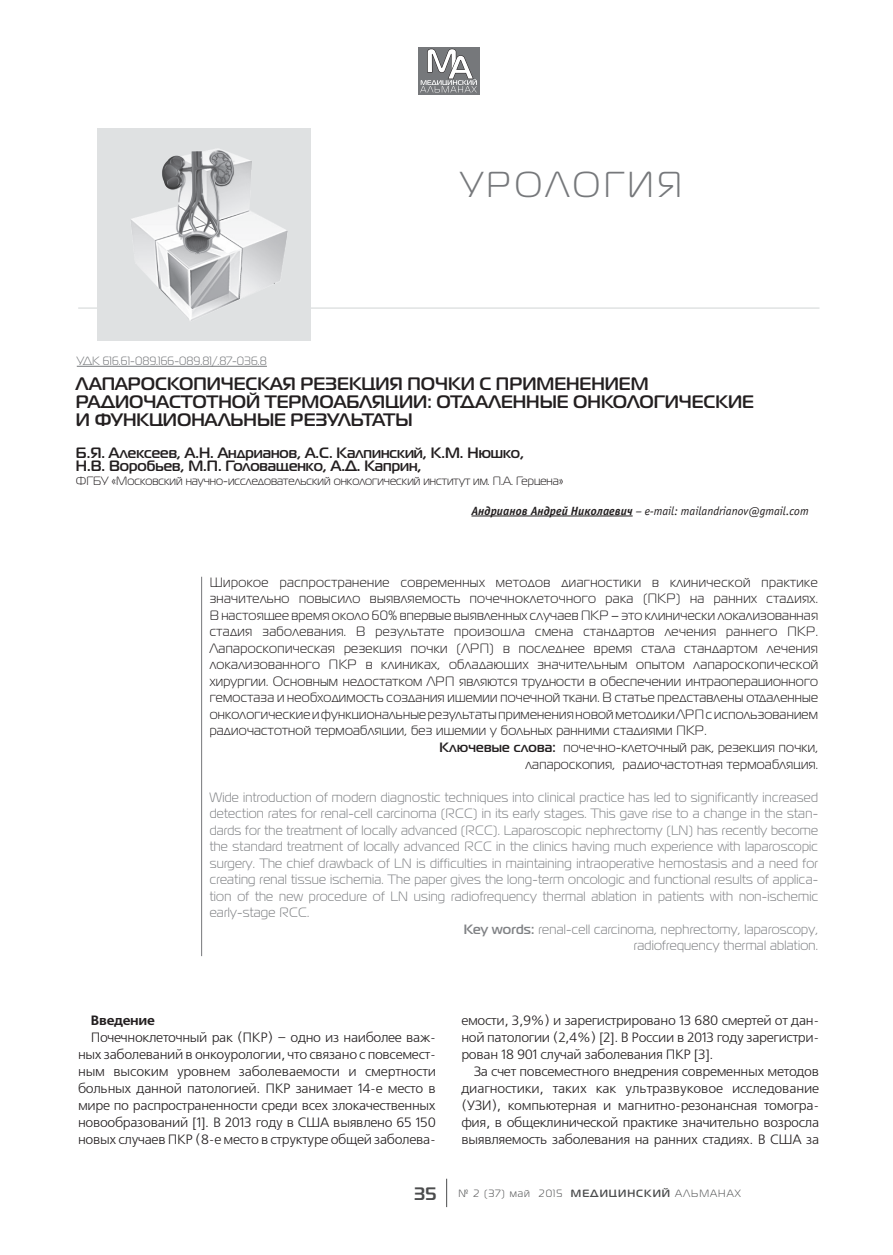
<style>
.page{position:relative;width:893px;height:1255px;background:#fff}
.page>*{position:absolute;margin:0;border:0;box-sizing:border-box;transform-origin:0 0}
.Avtor{font:36px "Magistral C";letter-spacing:.1em;color:#76787b}
.Text_new{font:700 18px/18px "Magistral C";color:#231f20}
.t1{font:700 18px "Magistral C";color:#4b4c4d}
.Avtor-2{font:700 15px "Magistral C";color:#231f20}
.Avtor-3{font:13.5px/16.5px "Magistral C";letter-spacing:.02em;color:#231f20;text-align:justify}
.Avtor-4{font:13.5px/16.5px "Magistral C";letter-spacing:.02em;color:#808285;text-align:justify}
.Text_11{font:13.5px/17.1px "Free Set C";letter-spacing:-.025em;color:#231f20;text-align:justify}
.Text_11-2{font:700 13.5px "Free Set C";letter-spacing:-.025em;color:#231f20}
.Avtor-5{font:12px "Magistral C";color:#231f20}
.Avtor-6{font:italic 12px "Officina Sans C";color:#231f20}
.УДК{font:12px "Magistral C";color:#76787b}
.t2{font:10.5px "Magistral C";letter-spacing:.1em;color:#4b4c4d}
.s1{font-weight:700}
</style>
<div class="page">
<svg style="left:446px;top:1178px;width:1px;height:28px"></svg>
<div style="left:418px;top:47px;width:61px;height:48px;background:#76787b"></div>
<svg style="left:420px;top:48px;width:57px;height:44px"></svg>
<div style="left:98px;top:128px;width:213px;height:212px;background:#dfe1e2"></div>
<hr style="left:78px;top:307px;width:741px;height:2px;background:#e0e2e3">
<img style="left:131px;top:149px;width:156px;height:172px">
<hr style="left:471px;top:515px;width:162px;height:1px;background:#231f20">
<hr style="left:201px;top:576px;width:1px;height:380px;background:#76787b">
<hr style="left:77px;top:366px;width:190px;height:1px;background:#76787b">
<p class="УДК" style="left:77px;top:354px;width:192px">УДК 616.61-089.166-089.81/.87-036.8</p>
<p class="Avtor" style="left:461px;top:165px;width:223px">УРОЛОГИЯ</p>
<p class="Text_new" style="left:76px;top:374px;width:679px">ЛАПАРОСКОПИЧЕСКАЯ РЕЗЕКЦИЯ ПОЧКИ С ПРИМЕНЕНИЕМ<br>РАДИОЧАСТОТНОЙ ТЕРМОАБЛЯЦИИ: ОТДАЛЕННЫЕ ОНКОЛОГИЧЕСКИЕ<br>И ФУНКЦИОНАЛЬНЫЕ РЕЗУЛЬТАТЫ</p>
<p class="Avtor-2" style="left:76px;top:443px;width:450px">Б.Я. Алексеев, А.Н. Андрианов, А.С. Калпинский, К.М. Нюшко,</p>
<p class="Avtor-2" style="left:76px;top:457px;width:347px">Н.В. Воробьев, М.П. Головащенко, А.Д. Каприн,</p>
<p class="Avtor-5" style="left:76px;top:474px;width:489px">ФГБУ «Московский научно-исследовательский онкологический институт им. П.А. Герцена»</p>
<p class="Avtor-6" style="left:471px;top:504px;width:339px"><span class="s1">Андрианов Андрей Николаевич</span> – e-mail: mailandrianov@gmail.com</p>
<p class="Avtor-3" style="left:210px;top:574px;width:610px">Широкое распространение современных методов диагностики в клинической практике значительно повысило выявляемость почечноклеточного рака (ПКР) на ранних стадиях.<br>В настоящее время около 60% впервые выявленных случаев ПКР – это клинически локализованная стадия заболевания. В результате произошла смена стандартов лечения раннего ПКР.<br>Лапароскопическая резекция почки (ЛРП) в последнее время стала стандартом лечения локализованного ПКР в клиниках, обладающих значительным опытом лапароскопической хирургии. Основным недостатком ЛРП являются трудности в обеспечении интраоперационного гемостаза и необходимость создания ишемии почечной ткани. В статье представлены отдаленные онкологические и функциональные результаты применения новой методики ЛРП с использованием радиочастотной термоабляции, без ишемии у больных ранними стадиями ПКР.</p>
<p class="Avtor-3" style="left:439px;top:739px;width:380px"><span class="s1">Ключевые слова:</span> почечно-клеточный рак, резекция почки,</p>
<p class="Avtor-3" style="left:525px;top:755px;width:294px">лапароскопия, радиочастотная термоабляция.</p>
<p class="Avtor-4" style="left:210px;top:788px;width:610px">Wide introduction of modern diagnostic techniques into clinical practice has led to significantly increased detection rates for renal-cell carcinoma (RCC) in its early stages. This gave rise to a change in the stan&shy;dards for the treatment of locally advanced (RCC). Laparoscopic nephrectomy (LN) has recently become the standard treatment of locally advanced RCC in the clinics having much experience with laparoscopic surgery. The chief drawback of LN is difficulties in maintaining intraoperative hemostasis and a need for creating renal tissue ischemia. The paper gives the long-term oncologic and functional results of applica&shy;tion of the new procedure of LN using radiofrequency thermal ablation in patients with non-ischemic early-stage RCC.</p>
<p class="Avtor-4" style="left:464px;top:920px;width:356px"><span class="s1">Key words:</span> renal-cell carcinoma, nephrectomy, laparoscopy,</p>
<p class="Avtor-4" style="left:634px;top:937px;width:186px">radiofrequency thermal ablation.</p>
<p class="Text_11-2" style="left:91px;top:1012px;width:66px">Введение</p>
<p class="Text_11" style="left:78px;top:1029px;width:360px;text-indent:13px">Почечноклеточный рак (ПКР) – одно из наиболее важ&shy;ных заболеваний в онкоурологии, что связано с повсемест&shy;ным высоким уровнем заболеваемости и смертности больных данной патологией. ПКР занимает 14-е место в мире по распространенности среди всех злокачественных новообразований [1]. В 2013 году в США выявлено 65 150 новых случаев ПКР (8-е место в структуре общей заболева-</p>
<p class="Text_11" style="left:461px;top:1012px;width:359px">емости, 3,9%) и зарегистрировано 13 680 смертей от дан&shy;ной патологии (2,4%) [2]. В России в 2013 году зарегистри&shy;рован 18 901 случай заболевания ПКР [3].</p>
<p class="Text_11" style="left:461px;top:1063px;width:359px;text-indent:13px">За счет повсеместного внедрения современных методов диагностики, таких как ультразвуковое исследование (УЗИ), компьютерная и магнитно-резонансная томогра&shy;фия, в общеклинической практике значительно возросла выявляемость заболевания на ранних стадиях. В США за</p>
<p class="t1" style="left:414px;top:1182px;width:24px">35</p>
<p class="t2" style="left:459px;top:1187px;width:284px">№ 2 (37) май 2015 <span class="s1">МЕДИЦИНСКИЙ</span> АЛЬМАНАХ</p>
</div>
